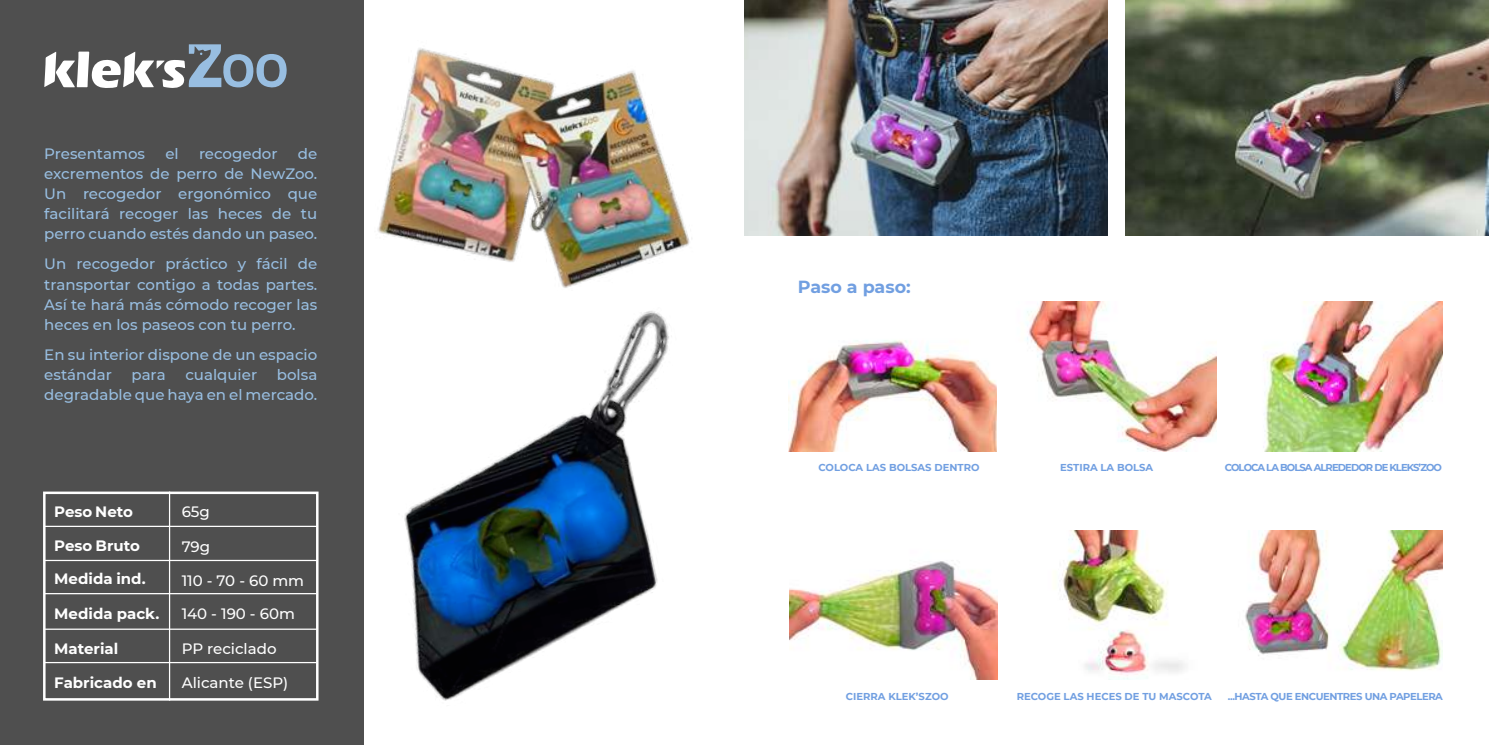
<style>
.page{position:relative;width:1489px;height:745px;background:#fff}
.page>*{position:absolute;margin:0;border:0;box-sizing:border-box;transform-origin:0 0}
.t1{font:700 17.5px "Montserrat";color:#719fe1}
.t2{font:500 15px/20px "Montserrat";color:#98bee1;text-align:justify}
.t3{font:700 15px "Montserrat";color:#fff}
.t4{font:500 15px/32.6px "Montserrat";color:#fff}
.t5{font:700 10px "Montserrat";letter-spacing:-.015em;color:#719fe1}
.t6{font:700 10px "Montserrat";letter-spacing:-.09em;color:#719fe1}
.t7{font:700 10px "Montserrat";letter-spacing:-.04em;color:#719fe1}
</style>
<div class="page">
<img style="left:363px;top:0;width:329px;height:293px">
<img style="left:363px;top:293px;width:306px;height:430px">
<div style="left:0;top:0;width:363px;height:744px;background:#4f4f4f"></div>
<svg style="left:44px;top:44px;width:243px;height:44px"></svg>
<img style="left:744px;top:0;width:363px;height:236px">
<img style="left:1125px;top:0;width:363px;height:236px">
<img style="left:789px;top:301px;width:427px;height:150px">
<img style="left:1263px;top:301px;width:179px;height:150px">
<img style="left:1059px;top:530px;width:126px;height:149px">
<img style="left:789px;top:561px;width:208px;height:118px">
<img style="left:1245px;top:530px;width:197px;height:141px">
<div style="left:43px;top:491px;width:275px;height:209px;border:2px solid #fff"></div>
<hr style="left:169px;top:491px;width:1px;height:209px;background:#fff">
<hr style="left:44px;top:525px;width:273px;height:1px;background:#fff">
<hr style="left:44px;top:559px;width:273px;height:1px;background:#fff">
<hr style="left:44px;top:592px;width:273px;height:2px;background:#fff">
<hr style="left:44px;top:628px;width:273px;height:1px;background:#fff">
<hr style="left:44px;top:661px;width:273px;height:1px;background:#fff">
<p class="t2" style="left:44px;top:143px;width:274px;text-indent:253px">de excrementos de perro de NewZoo.<br>Un recogedor ergonómico que facilitará recoger las heces de tu perro cuando estés dando un paseo.</p>
<p class="t2" style="left:44px;top:253px;width:274px">Un recogedor práctico y fácil de transportar contigo a todas partes.<br>Así te hará más cómodo recoger las heces en los paseos con tu perro.</p>
<p class="t2" style="left:44px;top:344px;width:274px">En su interior dispone de un espacio estándar</p>
<p class="t2" style="left:44px;top:143px;width:102px">Presentamos</p>
<p class="t2" style="left:165px;top:143px;width:15px">el</p>
<p class="t2" style="left:199px;top:143px;width:80px">recogedor</p>
<p class="t2" style="left:131px;top:364px;width:36px">para</p>
<p class="t2" style="left:185px;top:364px;width:73px">cualquier</p>
<p class="t2" style="left:44px;top:364px;width:274px;text-align:right">bolsa<br>degradable que haya en el mercado.</p>
<p class="t3" style="left:54px;top:500px;width:80px">Peso Neto</p>
<p class="t4" style="left:182px;top:494px;width:30px">65g</p>
<p class="t4" style="left:182px;top:529px;width:30px">79g</p>
<p class="t4" style="left:182px;top:563px;width:124px">110 - 70 - 60 mm<br>140 - 190 - 60m</p>
<p class="t4" style="left:182px;top:631px;width:96px">PP reciclado</p>
<p class="t4" style="left:182px;top:665px;width:108px">Alicante (ESP)</p>
<p class="t3" style="left:54px;top:534px;width:87px">Peso Bruto</p>
<p class="t3" style="left:54px;top:567px;width:93px">Medida ind.</p>
<p class="t3" style="left:54px;top:602px;width:106px">Medida pack.</p>
<p class="t3" style="left:54px;top:637px;width:66px">Material</p>
<p class="t3" style="left:54px;top:671px;width:104px">Fabricado en</p>
<p class="t1" style="left:797px;top:274px;width:114px">Paso a paso:</p>
<p class="t5" style="left:818px;top:460px;width:162px">COLOCA LAS BOLSAS DENTRO</p>
<p class="t5" style="left:1060px;top:460px;width:95px">ESTIRA LA BOLSA</p>
<p class="t6" style="left:1224px;top:460px;width:219px">COLOCA LA BOLSA ALREDEDOR DE KLEKS’ZOO</p>
<p class="t5" style="left:845px;top:688px;width:104px">CIERRA KLEK’SZOO</p>
<p class="t5" style="left:1016px;top:688px;width:197px">RECOGE LAS HECES DE TU MASCOTA</p>
<p class="t7" style="left:1227px;top:688px;width:216px">...HASTA QUE ENCUENTRES UNA PAPELERA</p>
</div>
